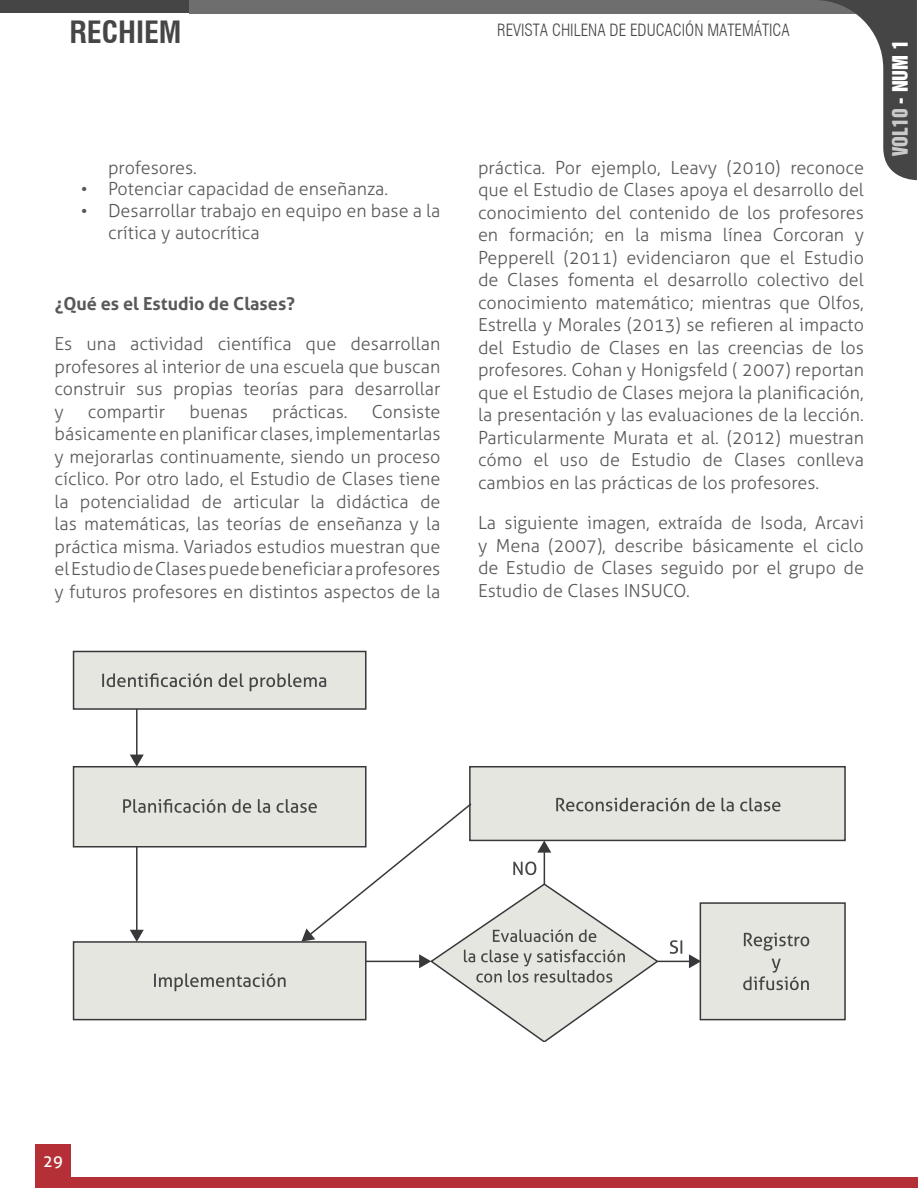
<style>
.page{position:relative;width:918px;height:1188px;background:#fff}
.page>*{position:absolute;margin:0;border:0;box-sizing:border-box;transform-origin:0 0}
.t1{font:700 condensed 30px "Swiss 721 BT";color:#464646}
.t2{font:19.5px "Swiss 921 BT Regular A";color:#c9c9c9}
.t3{font:300 18px/22.5px "Aller";color:#58595b;text-align:justify}
.t4{font:700 18px "Aller";color:#58595b}
.t5{font:300 condensed 16.5px "Swiss 721 BT";color:#464646}
.t6{font:16.5px "Aller";color:#fff}
.s1{font-family:"Liberation Serif";font-weight:400}
.s2{color:#fff}
</style>
<div class="page">
<div style="left:35px;top:1178px;width:883px;height:10px;background:#b53036"></div>
<div style="left:35px;top:1144px;width:36px;height:34px;background:#b53036"></div>
<div style="left:189px;top:0;width:690px;height:13px;background:#6e6e6e"></div>
<svg style="left:815px;top:0;width:102px;height:181px"></svg>
<div style="left:0;top:0;width:189px;height:13px;background:#454545"></div>
<div style="left:73px;top:651px;width:294px;height:59px;background:#e6e6e0;border:2px solid #38383b"></div>
<div style="left:469px;top:766px;width:377px;height:75px;background:#e6e6e0;border:2px solid #38383b"></div>
<div style="left:700px;top:902px;width:146px;height:118px;background:#e6e6e0;border:2px solid #38383b"></div>
<div style="left:73px;top:766px;width:294px;height:82px;background:#e6e6e0;border:2px solid #38383b"></div>
<div style="left:73px;top:941px;width:294px;height:79px;background:#e6e6e0;border:2px solid #38383b"></div>
<svg style="left:102px;top:673px;width:110px;height:14px"></svg>
<svg style="left:218px;top:673px;width:26px;height:14px"></svg>
<svg style="left:250px;top:673px;width:76px;height:18px"></svg>
<svg style="left:721px;top:798px;width:13px;height:13px"></svg>
<svg style="left:740px;top:798px;width:40px;height:13px"></svg>
<svg style="left:744px;top:933px;width:65px;height:18px"></svg>
<svg style="left:743px;top:959px;width:66px;height:31px"></svg>
<hr style="left:136px;top:709px;width:2px;height:48px;background:#38383b">
<svg style="left:130px;top:755px;width:14px;height:12px"></svg>
<svg style="left:123px;top:798px;width:592px;height:244px"></svg>
<h1 class="t1" style="left:70px;top:14px;width:114px">RECHIEM</h1>
<p class="t5" style="left:497px;top:20px;width:294px">REVISTA CHILENA DE EDUCACIÓN MATEMÁTICA</p>
<p class="t3" style="left:108px;top:156px;width:90px">profesores.</p>
<p class="t3" style="left:81px;top:178px;width:308px"><span class="s1">•</span> Potenciar capacidad de enseñanza.</p>
<p class="t3" style="left:108px;top:200px;width:334px;line-height:21.6px;text-indent:-27px"><span class="s1">•</span> Desarrollar trabajo en equipo en base a la crítica y autocrítica</p>
<p class="t4" style="left:54px;top:293px;width:242px">¿Qué es el Estudio de Clases?</p>
<p class="t3" style="left:54px;top:333px;width:388px">Es una actividad científica que desarrollan profesores al interior de una escuela que buscan construir sus propias teorías para desarrollar y</p>
<p class="t3" style="left:88px;top:400px;width:79px">compartir</p>
<p class="t3" style="left:189px;top:400px;width:60px">buenas</p>
<p class="t3" style="left:272px;top:400px;width:77px">prácticas.</p>
<p class="t3" style="left:54px;top:400px;width:388px;text-indent:317px">Consiste básicamente en planificar clases, implementarlas y mejorarlas continuamente, siendo un proceso cíclico. Por otro lado, el Estudio de Clases tiene la potencialidad de articular la didáctica de las matemáticas, las teorías de enseñanza y la práctica misma. Variados estudios muestran que el Estudio de Clases puede beneficiar a profesores y futuros profesores en distintos aspectos de la</p>
<p class="t3" style="left:478px;top:156px;width:388px">práctica. Por ejemplo, Leavy (2010) reconoce que el Estudio de Clases apoya el desarrollo del conocimiento del contenido de los profesores en formación; en la misma línea Corcoran y Pepperell (2011) evidenciaron que el Estudio de Clases fomenta el desarrollo colectivo del conocimiento matemático; mientras que Olfos, Estrella y Morales (2013) se refieren al impacto del Estudio de Clases en las creencias de los profesores. Cohan y Honigsfeld ( 2007) reportan que el Estudio de Clases mejora la planificación, la presentación y las evaluaciones de la lección.<br>Particularmente Murata et al. (2012) muestran cómo el uso de Estudio de Clases conlleva cambios en las prácticas de los profesores.</p>
<p class="t3" style="left:478px;top:512px;width:388px">La siguiente imagen, extraída de Isoda, Arcavi y Mena (2007), describe básicamente el ciclo de Estudio de Clases seguido por el grupo de Estudio de Clases INSUCO.</p>
<p class="t2" style="left:887px;top:156px;width:118px;rotate:-90deg">VOL10 <span class="s2">- NUM 1</span></p>
<p class="t6" style="left:43px;top:1151px;width:21px">29</p>
</div>
